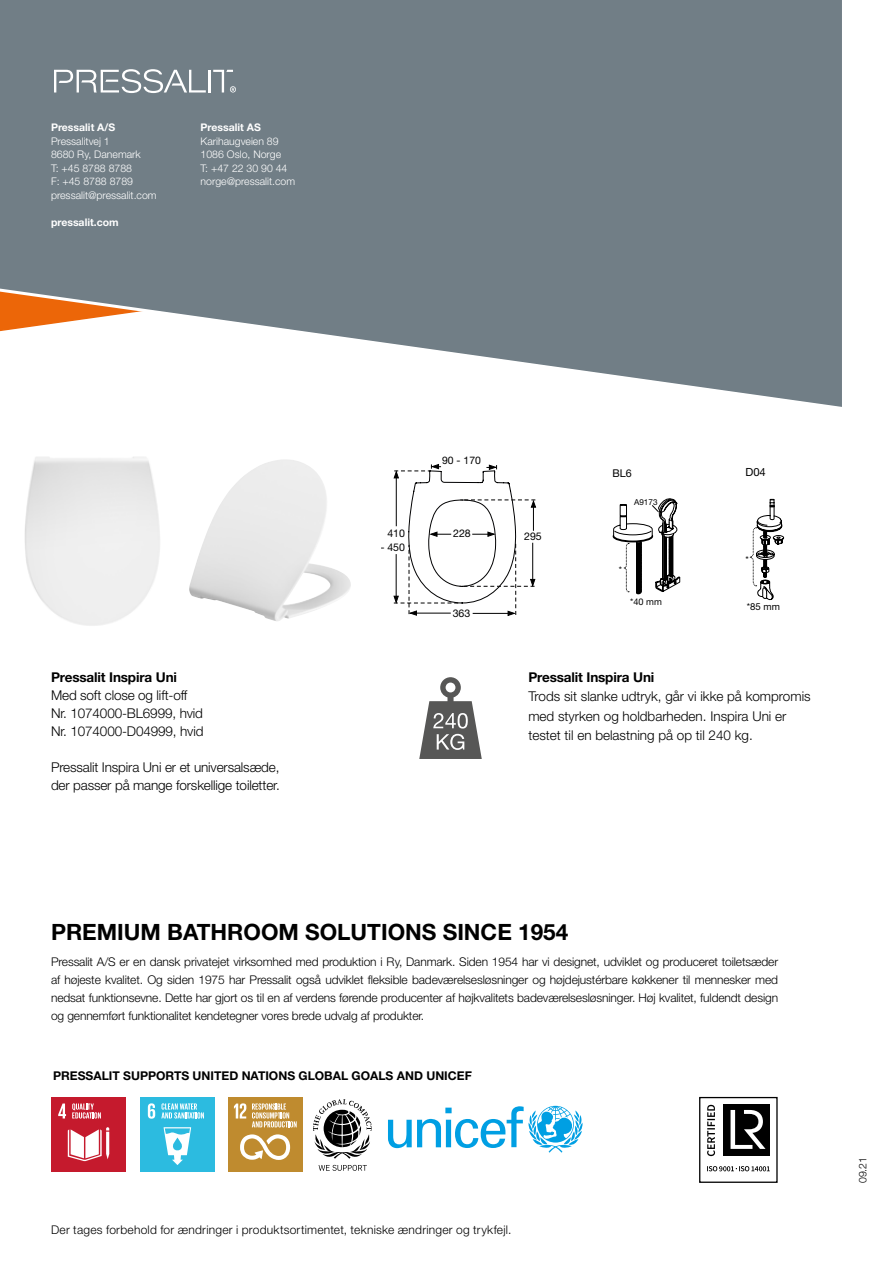
<style>
.page{position:relative;width:893px;height:1263px;background:#fff}
.page>*{position:absolute;margin:0;border:0;box-sizing:border-box;transform-origin:0 0}
.t1{font:700 22.5px "Helvetica Neue LT Std";color:#000}
.t2{font:300 13.5px/18px "Helvetica Neue";letter-spacing:-.01em;color:#000}
.t3{font:300 13.5px/19.5px "Helvetica Neue LT Std";color:#000}
.t4{font:700 13.5px "Helvetica Neue";letter-spacing:-.01em;color:#000}
.t5{font:700 12.15px "Helvetica Neue LT Std";color:#000}
.t6{font:300 12px/18px "Helvetica Neue LT Std";letter-spacing:.015em;color:#000;text-align:justify}
.t7{font:11.25px "Helvetica Neue LT Std";color:#000}
.t8{font:10.65px "Helvetica Neue LT Std";color:#000}
.t9{font:300 10.5px/13.5px "Helvetica Neue LT Std";color:#fff}
.t10{font:700 10.5px "Helvetica Neue LT Std";color:#fff}
.t11{font:10.5px "Helvetica Neue LT Std";color:#000}
.t12{font:300 10.5px "Helvetica Neue LT Std";color:#000}
.t13{font:9.6px "Helvetica Neue LT Std";color:#000}
.t14{font:9.15px "Helvetica Neue LT Std";color:#000}
.t15{font:8.25px "Helvetica Neue LT Std";color:#000}
</style>
<div class="page">
<div style="left:0;top:0;width:842px;height:279px;background:#717e86"></div>
<svg style="left:319px;top:1165px;width:48px;height:6px"></svg>
<svg style="left:313px;top:1099px;width:59px;height:60px"></svg>
<div style="left:51px;top:1097px;width:74px;height:74px;background:#c51a2d"></div>
<svg style="left:72px;top:1103px;width:29px;height:15px"></svg>
<svg style="left:58px;top:1103px;width:8px;height:15px"></svg>
<svg style="left:68px;top:1127px;width:41px;height:34px"></svg>
<div style="left:140px;top:1097px;width:75px;height:74px;background:#2cbbe0"></div>
<svg style="left:148px;top:1103px;width:7px;height:16px"></svg>
<svg style="left:161px;top:1103px;width:43px;height:15px"></svg>
<svg style="left:164px;top:1127px;width:27px;height:38px"></svg>
<div style="left:228px;top:1097px;width:75px;height:74px;background:#bf8b2f"></div>
<svg style="left:234px;top:1103px;width:12px;height:15px"></svg>
<svg style="left:240px;top:1134px;width:50px;height:26px"></svg>
<svg style="left:252px;top:1103px;width:45px;height:24px"></svg>
<div style="left:699px;top:1097px;width:79px;height:86px;border:1px solid #000"></div>
<div style="left:723px;top:1105px;width:46px;height:51px;background:#000"></div>
<svg style="left:730px;top:1110px;width:35px;height:39px"></svg>
<svg style="left:707px;top:1105px;width:8px;height:51px"></svg>
<svg style="left:707px;top:1166px;width:63px;height:5px"></svg>
<hr style="left:208px;top:70px;width:3px;height:22px;background:#fff">
<svg style="left:54px;top:69px;width:152px;height:24px"></svg>
<svg style="left:213px;top:70px;width:23px;height:22px"></svg>
<svg style="left:0;top:279px;width:842px;height:128px"></svg>
<svg style="left:393px;top:464px;width:143px;height:152px"></svg>
<img style="left:25px;top:457px;width:135px;height:169px">
<svg style="left:419px;top:677px;width:63px;height:82px"></svg>
<svg style="left:388px;top:1106px;width:195px;height:46px"></svg>
<img style="left:189px;top:459px;width:162px;height:162px">
<svg style="left:613px;top:498px;width:67px;height:96px"></svg>
<svg style="left:750px;top:499px;width:34px;height:101px"></svg>
<p class="t10" style="left:51px;top:121px;width:66px">Pressalit A/S</p>
<p class="t9" style="left:51px;top:134px;width:107px">Pressalitvej 1<br>8680 Ry, Danemark<br>T: +45 8788 8788<br>F: +45 8788 8789 pressalit@pressalit.com</p>
<p class="t10" style="left:51px;top:215px;width:69px">pressalit.com</p>
<p class="t10" style="left:201px;top:121px;width:62px">Pressalit AS</p>
<p class="t9" style="left:201px;top:134px;width:96px">Karihaugveien 89<br>1086 Oslo, Norge<br>T: +47 22 30 90 44 norge@pressalit.com</p>
<p class="t4" style="left:51px;top:669px;width:127px">Pressalit Inspira Uni</p>
<p class="t2" style="left:51px;top:686px;width:154px">Med soft close og lift-off<br>Nr. 1074000-BL6999, hvid<br>Nr. 1074000-D04999, hvid</p>
<p class="t2" style="left:51px;top:758px;width:230px">Pressalit Inspira Uni er et universalsæde, der passer på mange forskellige toiletter.</p>
<p class="t8" style="left:387px;top:527px;width:19px">410</p>
<p class="t8" style="left:380px;top:540px;width:26px">- 450</p>
<p class="t11" style="left:442px;top:454px;width:40px">90 - 170</p>
<p class="t8" style="left:453px;top:527px;width:19px">228</p>
<p class="t8" style="left:453px;top:607px;width:19px">363</p>
<p class="t8" style="left:524px;top:530px;width:19px">295</p>
<p class="t8" style="left:612px;top:466px;width:21px">BL6</p>
<p class="t15" style="left:634px;top:497px;width:25px">A9173</p>
<p class="t14" style="left:619px;top:564px;width:5px">*</p>
<p class="t14" style="left:630px;top:596px;width:33px">*40 mm</p>
<p class="t7" style="left:745px;top:465px;width:22px">D04</p>
<p class="t13" style="left:745px;top:554px;width:5px">*</p>
<p class="t13" style="left:747px;top:601px;width:35px">*85 mm</p>
<p class="t4" style="left:528px;top:669px;width:127px">Pressalit Inspira Uni</p>
<p class="t3" style="left:528px;top:686px;width:284px">Trods sit slanke udtryk, går vi ikke på kompromis med styrken og holdbarheden. Inspira Uni er testet til en belastning på op til 240 kg.</p>
<h1 class="t1" style="left:51px;top:918px;width:519px">PREMIUM BATHROOM SOLUTIONS SINCE 1954</h1>
<p class="t6" style="left:51px;top:953px;width:729px">Pressalit A/S er en dansk privatejet virksomhed med produktion i Ry, Danmark. Siden 1954 har vi designet, udviklet og produceret toiletsæder af højeste kvalitet. Og siden 1975 har Pressalit også udviklet fleksible badeværelsesløsninger og højdejustérbare køkkener til mennesker med nedsat funktionsevne. Dette har gjort os til en af verdens førende producenter af højkvalitets badeværelsesløsninger. Høj kvalitet, fuldendt design og gennemført funktionalitet kendetegner vores brede udvalg af produkter.</p>
<p class="t5" style="left:53px;top:1068px;width:420px">PRESSALIT SUPPORTS UNITED NATIONS GLOBAL GOALS AND UNICEF</p>
<p class="t6" style="left:51px;top:1220px;width:462px">Der tages forbehold for ændringer i produktsortimentet, tekniske ændringer og trykfejl.</p>
<p class="t12" style="left:856px;top:1183px;width:28px;rotate:-90deg">09.21</p>
</div>
